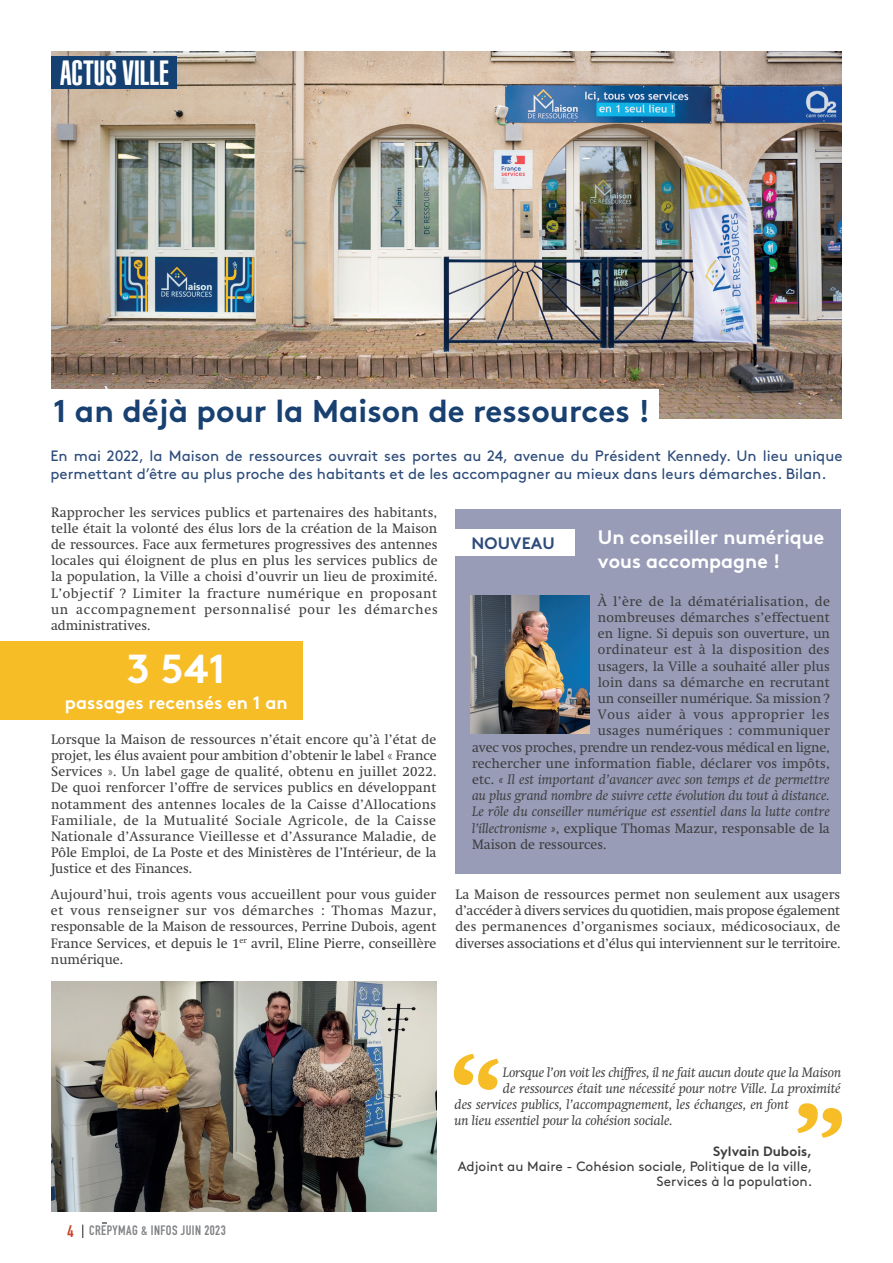
<style>
.page{position:relative;width:893px;height:1263px;background:#fff}
.page>*{position:absolute;margin:0;border:0;box-sizing:border-box;transform-origin:0 0}
.t1{font:700 40.5px "Brown Std";color:#fff}
.t2{font:900 extra-condensed 34.5px "Helvetica";color:#fff}
.t3{font:700 31.5px "Brown Std";color:#184070}
.t4{font:700 19.5px/23.4px "Brown Std";color:#fff}
.t5{font:700 18px "Brown Std";color:#fff}
.t6{font:700 16.5px "Brown Std";letter-spacing:.01em;color:#2d4c7a}
.t7{font:15px/18px "Brown Std";color:#2d4c7a}
.t8{font:13.5px/16.2px "Swift";letter-spacing:.005em;color:#3e3e3f;text-align:justify}
.t9{font:italic 13.5px "Swift";color:#3e3e3f}
.t10{font:13.5px/15px "Brown Std";color:#3e3e3f;text-align:right}
.t11{font:13.5px "Swift";letter-spacing:.035em;color:#3e3e3f}
.t12{font:13.5px "Swift";letter-spacing:.03em;color:#3e3e3f}
.t13{font:13.5px "Swift";letter-spacing:.025em;color:#3e3e3f}
.t14{font:13.5px "Swift";letter-spacing:.05em;color:#3e3e3f}
.t15{font:13.5px "DIN Engschrift Std";letter-spacing:.03em;color:#808285}
.t16{font:700 13.5px "Brown Std";color:#3e3e3f}
.s1{font-style:normal}
.s2{font-style:italic}
.s3{font-size:16.5px;color:#c44227}
</style>
<div class="page">
<img style="left:51px;top:52px;width:791px;height:366px">
<div style="left:51px;top:56px;width:126px;height:33px;background:#154072"></div>
<div style="left:45px;top:389px;width:614px;height:41px;background:#fff"></div>
<svg style="left:453px;top:1054px;width:46px;height:36px"></svg>
<svg style="left:797px;top:1103px;width:45px;height:35px"></svg>
<div style="left:0;top:641px;width:303px;height:78px;background:#f6bd26"></div>
<div style="left:455px;top:509px;width:386px;height:364px;background:#989cb7"></div>
<img style="left:471px;top:595px;width:118px;height:138px">
<div style="left:446px;top:529px;width:129px;height:26px;background:#fff"></div>
<img style="left:51px;top:981px;width:386px;height:231px">
<svg style="left:83px;top:1224px;width:1px;height:14px"></svg>
<h2 class="t2" style="left:60px;top:53px;width:110px">ACTUS VILLE</h2>
<h3 class="t3" style="left:53px;top:391px;width:599px">1 an déjà pour la Maison de ressources !</h3>
<p class="t7" style="left:50px;top:446px;width:794px">En mai 2022, la Maison de ressources ouvrait ses portes au 24, avenue du Président Kennedy. Un lieu unique permettant d’être au plus proche des habitants et de les accompagner au mieux dans leurs démarches. Bilan.</p>
<p class="t8" style="left:51px;top:504px;width:388px">Rapprocher les services publics et partenaires des habitants, telle était la volonté des élus lors de la création de la Maison de ressources. Face aux fermetures progressives des antennes locales qui éloignent de plus en plus les services publics de la population, la Ville a choisi d’ouvrir un lieu de proximité.<br>L’objectif ? Limiter la fracture numérique en proposant un accompagnement personnalisé pour les démarches administratives.</p>
<h1 class="t1" style="left:127px;top:644px;width:101px">3 541</h1>
<h3 class="t5" style="left:65px;top:691px;width:224px">passages recensés en 1 an</h3>
<p class="t8" style="left:51px;top:731px;width:387px">Lorsque la Maison de ressources n’était encore qu’à l’état de projet, les élus avaient pour ambition d’obtenir le label « France Services ». Un label gage de qualité, obtenu en juillet 2022.<br>De quoi renforcer l’offre de services publics en développant notamment des antennes locales de la Caisse d’Allocations Familiale, de la Mutualité Sociale Agricole, de la Caisse Nationale d’Assurance Vieillesse et d’Assurance Maladie, de Pôle Emploi, de La Poste et des Ministères de l’Intérieur, de la Justice et des Finances.</p>
<p class="t8" style="left:51px;top:886px;width:387px">Aujourd’hui, trois agents vous accueillent pour vous guider et vous renseigner sur vos démarches : Thomas Mazur, responsable de la Maison de ressources, Perrine Dubois, agent France Services, et depuis le 1<sup>er</sup> avril, Eline Pierre, conseillère numérique.</p>
<p class="t6" style="left:472px;top:533px;width:85px">NOUVEAU</p>
<h3 class="t4" style="left:598px;top:525px;width:228px">Un conseiller numérique vous accompagne !</h3>
<p class="t11" style="left:598px;top:593px;width:234px">À l’ère de la dématérialisation, de</p>
<p class="t8" style="left:598px;top:609px;width:233px">nombreuses démarches s’effectuent</p>
<p class="t8" style="left:598px;top:626px;width:234px">en ligne. Si depuis son ouverture, un</p>
<p class="t12" style="left:598px;top:642px;width:233px">ordinateur est à la disposition des</p>
<p class="t8" style="left:598px;top:658px;width:234px">usagers, la Ville a souhaité aller plus</p>
<p class="t8" style="left:598px;top:674px;width:233px">loin dans sa démarche en recrutant</p>
<p class="t8" style="left:598px;top:690px;width:233px">un conseiller numérique. Sa mission ?</p>
<p class="t14" style="left:598px;top:707px;width:233px">Vous aider à vous approprier les</p>
<p class="t13" style="left:598px;top:723px;width:234px">usages numériques : communiquer</p>
<p class="t8" style="left:472px;top:739px;width:359px">avec vos proches, prendre un rendez-vous médical en ligne,</p>
<p class="t8" style="left:472px;top:755px;width:359px">rechercher une information fiable, déclarer vos impôts,</p>
<p class="t9" style="left:472px;top:771px;width:359px"><span class="s1">etc.</span> « Il est important d’avancer avec son temps et de permettre</p>
<p class="t9" style="left:472px;top:788px;width:359px">au plus grand nombre de suivre cette évolution du tout à distance.</p>
<p class="t9" style="left:472px;top:804px;width:359px">Le rôle du conseiller numérique est essentiel dans la lutte contre</p>
<p class="t8" style="left:472px;top:820px;width:359px"><span class="s2">l’illectronisme »</span>, explique Thomas Mazur, responsable de la</p>
<p class="t8" style="left:472px;top:836px;width:136px">Maison de ressources.</p>
<p class="t8" style="left:455px;top:886px;width:387px">La Maison de ressources permet non seulement aux usagers d’accéder à divers services du quotidien, mais propose également des permanences d’organismes sociaux, médicosociaux, de diverses associations et d’élus qui interviennent sur le territoire.</p>
<p class="t15" style="left:68px;top:1222px;width:160px"><span class="s3">4</span> CREPYMAG &amp; INFOS JUIN 2023</p>
<p class="t9" style="left:503px;top:1064px;width:340px">Lorsque l’on voit les chiffres, il ne fait aucun doute que la Maison</p>
<p class="t9" style="left:503px;top:1080px;width:339px">de ressources était une nécessité pour notre Ville. La proximité</p>
<p class="t9" style="left:454px;top:1097px;width:336px">des services publics, l’accompagnement, les échanges, en font</p>
<p class="t9" style="left:454px;top:1113px;width:220px">un lieu essentiel pour la cohésion sociale.</p>
<p class="t16" style="left:713px;top:1143px;width:101px">Sylvain Dubois,</p>
<p class="t10" style="left:458px;top:1159px;width:356px">Adjoint au Maire - Cohésion sociale, Politique de la ville,<br>Services à la population.</p>
</div>
